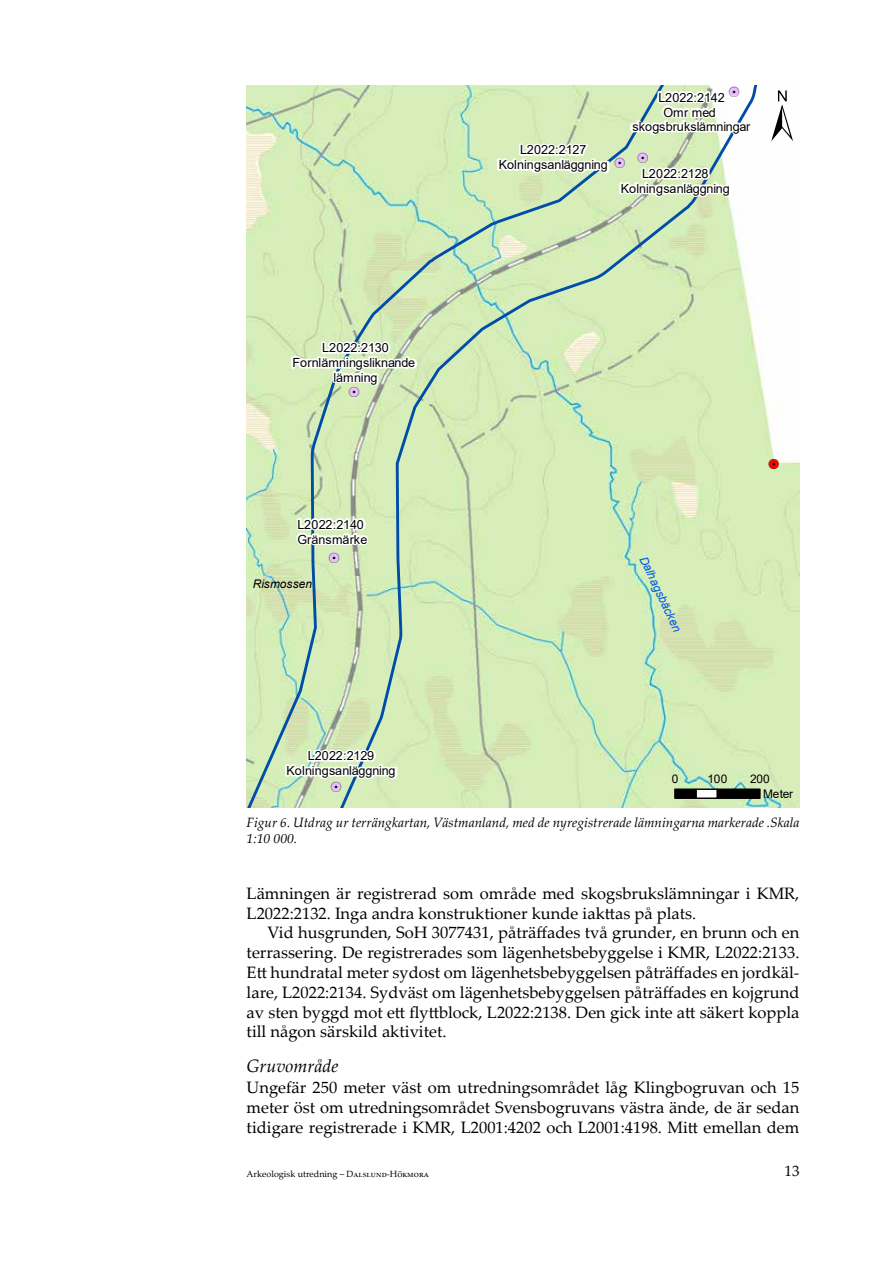
<style>
.page{position:relative;width:893px;height:1263px;background:#fff}
.page>*{position:absolute;margin:0;border:0;box-sizing:border-box;transform-origin:0 0}
.t1{font:72px "ESRI North";color:#000}
.t2{font:italic 18px "Palatino Linotype";color:#000}
.t3{font:16.5px/19.8px "Palatino Linotype";color:#000;text-align:justify}
.t4{font:15px "Palatino Linotype";color:#000}
.t5{font:14.4px "ESRI Default Marker";color:#e8beff}
.t6{font:14.4px "ESRI Default Marker";color:#f00}
.t7{font:italic 13.5px/16.2px "Palatino Linotype";color:#000}
.t8{font:12.6px/14.7px "Arial";letter-spacing:-.015em;color:#000;text-align:center}
.t9{font:italic 11.85px "Arial";color:#005ce6}
.t10{font:11.85px/14.7px "Arial";letter-spacing:-.01em;color:#000}
.t11{font:italic 11.85px "Arial";letter-spacing:.01em;color:#000}
.t12{font:9px "Palatino Linotype";color:#000}
.s1{color:#000}
</style>
<div class="page">
<img style="left:766px;top:402px;width:33px;height:406px">
<svg style="left:247px;top:85px;width:519px;height:723px;background:#d0e8b9"></svg>
<svg style="left:292px;top:512px;width:80px;height:40px"></svg>
<svg style="left:289px;top:337px;width:133px;height:50px"></svg>
<svg style="left:283px;top:747px;width:117px;height:35px"></svg>
<svg style="left:618px;top:165px;width:116px;height:35px"></svg>
<svg style="left:495px;top:141px;width:117px;height:35px"></svg>
<svg style="left:628px;top:86px;width:128px;height:51px"></svg>
<div style="left:674px;top:788px;width:23px;height:11px;background:#000;border:1px solid #000"></div>
<div style="left:695px;top:788px;width:23px;height:11px;background:#fff;border:1px solid #000"></div>
<div style="left:717px;top:788px;width:44px;height:11px;background:#000;border:1px solid #000"></div>
<p class="t8" style="left:293px;top:341px;width:124px">L2022:2130<br>Fornlämningsliknande lämning</p>
<p class="t5" style="left:349px;top:383px;width:12px">!<span class="s1">.</span></p>
<p class="t8" style="left:297px;top:517px;width:72px;text-align:left">L2022:2140<br>Gränsmärke</p>
<p class="t11" style="left:253px;top:576px;width:61px">Rismossen</p>
<p class="t5" style="left:329px;top:549px;width:12px">!<span class="s1">.</span></p>
<p class="t8" style="left:287px;top:748px;width:110px">L2022:2129<br>Kolningsanläggning</p>
<p class="t5" style="left:331px;top:778px;width:12px">!<span class="s1">.</span></p>
<p class="t5" style="left:729px;top:83px;width:12px">!<span class="s1">.</span></p>
<p class="t8" style="left:633px;top:90px;width:119px">L2022:2142<br>Omr med skogsbrukslämningar</p>
<p class="t8" style="left:499px;top:143px;width:110px">L2022:2127<br>Kolningsanläggning</p>
<p class="t5" style="left:615px;top:152px;width:35px">!<span class="s1">.</span> !<span class="s1">.</span></p>
<p class="t8" style="left:621px;top:166px;width:110px">L2022:2128<br>Kolningsanläggning</p>
<h1 class="t1" style="left:771px;top:74px;width:23px">±</h1>
<p class="t9" style="left:650px;top:553px;width:84px;rotate:65deg">Dalhagsbäcken</p>
<p class="t6" style="left:769px;top:455px;width:12px">!<span class="s1">.</span></p>
<p class="t10" style="left:672px;top:772px;width:8px">0</p>
<p class="t10" style="left:707px;top:772px;width:21px">100</p>
<p class="t10" style="left:763px;top:772px;width:31px;text-indent:-13px">200<br>Meter</p>
<p class="t7" style="left:247px;top:814px;width:554px">Figur 6. Utdrag ur terrängkartan, Västmanland, med de nyregistrerade lämningarna markerade .Skala<br>1:10 000.</p>
<p class="t3" style="left:247px;top:882px;width:554px">Lämningen är registrerad som område med skogsbrukslämningar i KMR,<br>L2022:2132. Inga andra konstruktioner kunde iakttas på plats.</p>
<p class="t3" style="left:247px;top:922px;width:554px;text-indent:21px">Vid husgrunden, SoH 3077431, påträffades två grunder, en brunn och en terrassering. De registrerades som lägenhetsbebyggelse i KMR, L2022:2133.<br>Ett hundratal meter sydost om lägenhetsbebyggelsen påträffades en jordkäl&shy;lare, L2022:2134. Sydväst om lägenhetsbebyggelsen påträffades en kojgrund av sten byggd mot ett flyttblock, L2022:2138. Den gick inte att säkert koppla till någon särskild aktivitet.</p>
<p class="t2" style="left:247px;top:1053px;width:93px">Gruvområde</p>
<p class="t3" style="left:247px;top:1077px;width:554px">Ungefär 250 meter väst om utredningsområdet låg Klingbogruvan och 15 meter öst om utredningsområdet Svensbogruvans västra ände, de är sedan tidigare registrerade i KMR, L2001:4202 och L2001:4198. Mitt emellan dem</p>
<p class="t12" style="left:247px;top:1167px;width:184px">Arkeologisk utredning – Dalslund-Hökmora</p>
<p class="t4" style="left:784px;top:1160px;width:16px">13</p>
</div>
